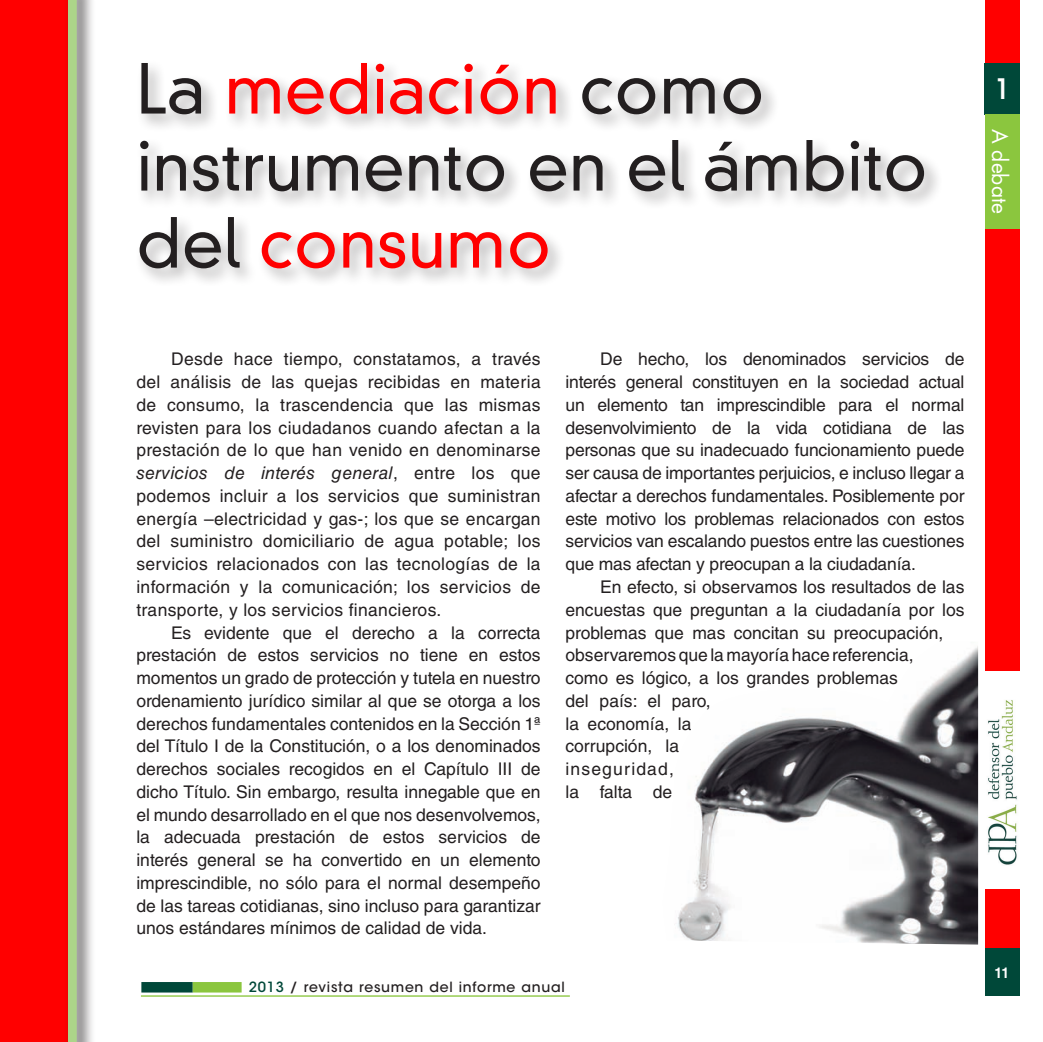
<style>
.page{position:relative;width:1043px;height:1042px;background:#fff}
.page>*{position:absolute;margin:0;border:0;box-sizing:border-box;transform-origin:0 0}
.t1{font:300 66.5px/77px "DIN Neuzeit Grotesk Std";color:#231f20}
.t2{font:600 condensed 28px "ITC Avant Garde Std";color:#fff}
.t3{font:21px "Futura Std";color:#fff}
.Texto_general{font:17.5px/22.8px "Helvetica LT Std";color:#231f20;text-align:justify}
.t4{font:500 14px "ITC Avant Garde Std";letter-spacing:.05em;color:#231f20}
.t5{font:700 condensed 14px "Helvetica LT Std";color:#fff}
.s1{color:#f00}
.s2{font-style:italic}
.s3{color:#004839}
</style>
<div class="page">
<hr style="left:141px;top:995px;width:429px;height:1px;background:#8bc63e">
<div style="left:141px;top:982px;width:52px;height:10px;background:#004839"></div>
<div style="left:193px;top:982px;width:49px;height:10px;background:#8bc63e"></div>
<div style="left:985px;top:0;width:34px;height:974px;background:#f00"></div>
<div style="left:985px;top:949px;width:34px;height:47px;background:#004839"></div>
<div style="left:984px;top:672px;width:36px;height:217px;background:#fff"></div>
<img style="left:988px;top:700px;width:29px;height:165px">
<div style="left:985px;top:63px;width:35px;height:51px;background:#004839"></div>
<div style="left:985px;top:114px;width:34px;height:114px;background:#8bc63e"></div>
<div style="left:0;top:0;width:72px;height:1042px;background:#f00"></div>
<div style="left:64px;top:0;width:32px;height:1042px;background:#231f20;opacity:.75"></div>
<div style="left:68px;top:0;width:9px;height:1042px;background:#acd589"></div>
<div style="left:136px;top:59px;width:807px;height:228px;background:#231f20;opacity:.35"></div>
<img style="left:678px;top:646px;width:300px;height:298px">
<p class="t1" style="left:136px;top:51px;width:793px">La <span class="s1">mediación</span> como instrumento en el ámbito del <span class="s1">consumo</span></p>
<h2 class="t2" style="left:995px;top:71px;width:17px">1</h2>
<p class="t3" style="left:1013px;top:129px;width:86px;rotate:90deg">A debate</p>
<p class="Texto_general" style="left:136px;top:348px;width:406px;text-indent:35px">Desde hace tiempo, constatamos, a través del análisis de las quejas recibidas en materia de consumo, la trascendencia que las mismas revisten para los ciudadanos cuando afectan a la prestación de lo que han venido en denominarse <span class="s2">servicios de interés general</span>, entre los que podemos incluir a los servicios que suministran energía –electricidad y gas-; los que se encargan del suministro domiciliario de agua potable; los servicios relacionados con las tecnologías de la información y la comunicación; los servicios de transporte, y los servicios financieros.</p>
<p class="Texto_general" style="left:136px;top:621px;width:406px;text-indent:35px">Es evidente que el derecho a la correcta prestación de estos servicios no tiene en estos momentos un grado de protección y tutela en nuestro ordenamiento jurídico similar al que se otorga a los derechos fundamentales contenidos en la Sección 1ª del Título I de la Constitución, o a los denominados derechos sociales recogidos en el Capítulo III de dicho Título. Sin embargo, resulta innegable que en el mundo desarrollado en el que nos desenvolvemos, la adecuada prestación de estos servicios de interés general se ha convertido en un elemento imprescindible, no sólo para el normal desempeño de las tareas cotidianas, sino incluso para garantizar unos estándares mínimos de calidad de vida.</p>
<p class="Texto_general" style="left:565px;top:348px;width:401px;text-indent:35px">De hecho, los denominados servicios de interés general constituyen en la sociedad actual un elemento tan imprescindible para el normal desenvolvimiento de la vida cotidiana de las personas que su inadecuado funcionamiento puede ser causa de importantes perjuicios, e incluso llegar a afectar a derechos fundamentales. Posiblemente por este motivo los problemas relacionados con estos servicios van escalando puestos entre las cuestiones que mas afectan y preocupan a la ciudadanía.</p>
<p class="Texto_general" style="left:565px;top:575px;width:401px;text-align:left;text-indent:35px">En efecto, si observamos los resultados de las encuestas que preguntan a la ciudadanía por los problemas que mas concitan su preocupación, observaremos que la mayoría hace referencia,<br>como es lógico, a los grandes problemas<br>del país: el paro,<br>la economía, la<br>corrupción, la<br>inseguridad,<br>la falta de</p>
<p class="t4" style="left:249px;top:978px;width:317px"><span class="s3">2013</span> / revista resumen del informe anual</p>
<p class="t5" style="left:995px;top:964px;width:15px">11</p>
</div>
